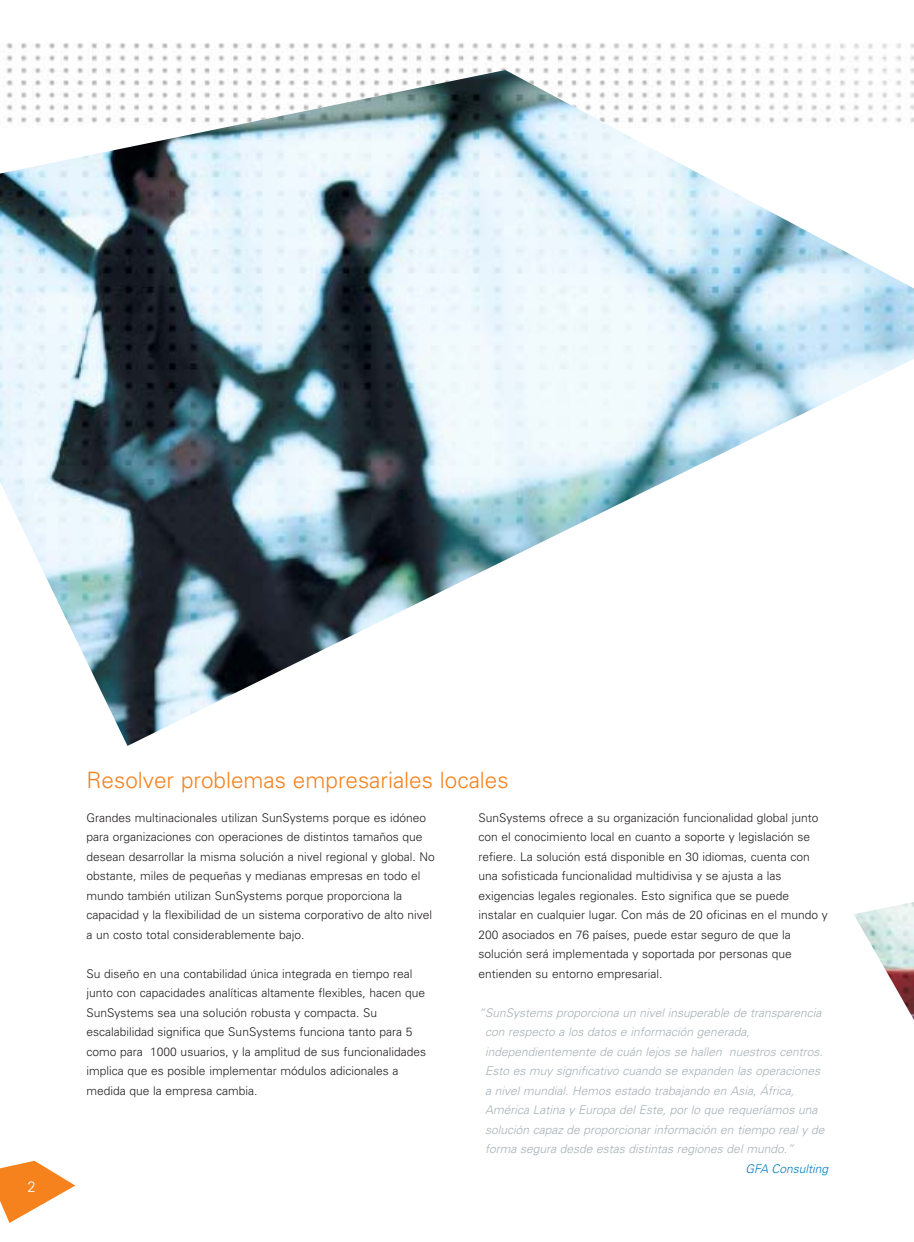
<style>
.page{position:relative;width:914px;height:1242px;background:#fff}
.page>*{position:absolute;margin:0;border:0;box-sizing:border-box;transform-origin:0 0}
.t1{font:300 22.5px "Univers";color:#f6821e}
.t2{font:300 15px "Univers";color:#fff}
.t3{font:300 12px/19.5px "Univers";color:#231f1f}
.t4{font:italic 300 12px/19.5px "Univers";color:#a7b1b6}
.t5{font:italic 300 12px "Univers";color:#007cc3}
</style>
<div class="page">
<img style="left:6px;top:43px;width:908px;height:27px">
<svg style="left:0;top:1161px;width:75px;height:62px"></svg>
<img style="left:0;top:70px;width:914px;height:676px">
<img style="left:854px;top:902px;width:60px;height:118px">
<p class="t2" style="left:28px;top:1181px;width:10px">2</p>
<h1 class="t1" style="left:87px;top:771px;width:423px">Resolver problemas empresariales locales</h1>
<p class="t3" style="left:87px;top:809px;width:350px">Grandes multinacionales utilizan SunSystems porque es idóneo para organizaciones con operaciones de distintos tamaños que desean desarrollar la misma solución a nivel regional y global. No obstante, miles de pequeñas y medianas empresas en todo el mundo también utilizan SunSystems porque proporciona la capacidad y la flexibilidad de un sistema corporativo de alto nivel a un costo total considerablemente bajo.</p>
<p class="t3" style="left:87px;top:965px;width:341px">Su diseño en una contabilidad única integrada en tiempo real junto con capacidades analíticas altamente flexibles, hacen que SunSystems sea una solución robusta y compacta. Su escalabilidad significa que SunSystems funciona tanto para 5 como para 1000 usuarios, y la amplitud de sus funcionalidades implica que es posible implementar módulos adicionales a medida que la empresa cambia.</p>
<p class="t3" style="left:478px;top:809px;width:351px">SunSystems ofrece a su organización funcionalidad global junto con el conocimiento local en cuanto a soporte y legislación se refiere. La solución está disponible en 30 idiomas, cuenta con una sofisticada funcionalidad multidivisa y se ajusta a las exigencias legales regionales. Esto significa que se puede instalar en cualquier lugar. Con más de 20 oficinas en el mundo y 200 asociados en 76 países, puede estar seguro de que la solución será implementada y soportada por personas que entienden su entorno empresarial.</p>
<p class="t4" style="left:485px;top:1004px;width:341px;text-indent:-7px">“SunSystems proporciona un nivel insuperable de transparencia con respecto a los datos e información generada, independientemente de cuán lejos se hallen nuestros centros.<br>Esto es muy significativo cuando se expanden las operaciones a nivel mundial. Hemos estado trabajando en Asia, África, América Latina y Europa del Este, por lo que requeríamos una solución capaz de proporcionar información en tiempo real y de forma segura desde estas distintas regiones del mundo.”</p>
<p class="t5" style="left:745px;top:1164px;width:84px">GFA Consulting</p>
</div>
